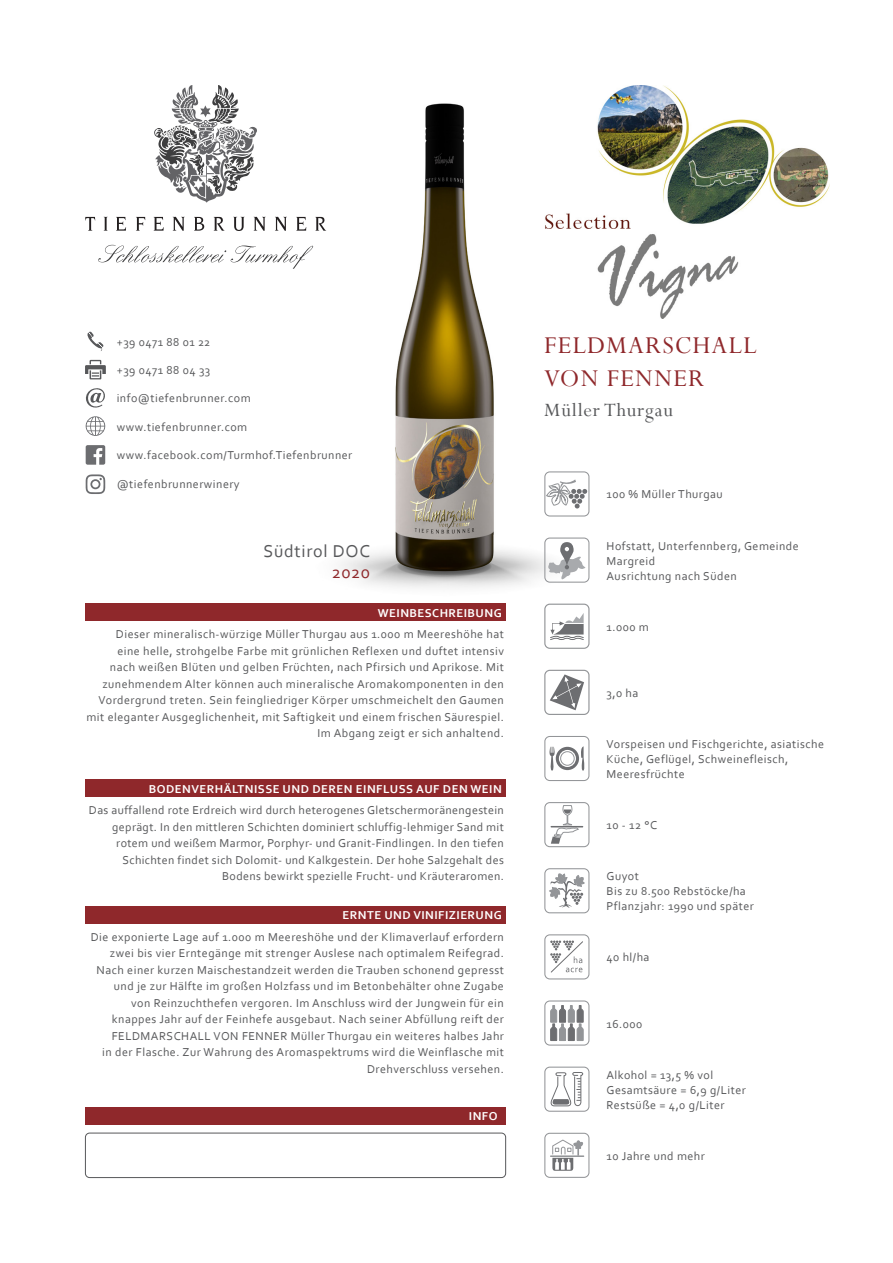
<style>
.page{position:relative;width:893px;height:1263px;background:#fff}
.page>*{position:absolute;margin:0;border:0;box-sizing:border-box;transform-origin:0 0}
.t1{font:27px/32.4px "Perpetua";letter-spacing:.04em;color:#8f282b}
.t2{font:21px "Perpetua";letter-spacing:.04em;color:#57585a}
.t3{font:18px "Corbel";letter-spacing:.04em;color:#57585a}
.t4{font:18px "Corbel";color:#8f282b}
.t5{font:12px/16.5px "Corbel";letter-spacing:.04em;color:#57585a;text-align:right}
.t6{font:700 12px "Corbel";letter-spacing:.04em;color:#fff}
</style>
<div class="page">
<img style="left:291px;top:103px;width:299px;height:503px">
<div style="left:85px;top:604px;width:421px;height:17px;background:#8f282b"></div>
<div style="left:85px;top:906px;width:421px;height:17px;background:#8f282b"></div>
<div style="left:85px;top:780px;width:421px;height:17px;background:#8f282b"></div>
<div style="left:85px;top:1133px;width:421px;height:45px;border:1px solid #57585a;border-radius:4px"></div>
<div style="left:85px;top:1107px;width:421px;height:17px;background:#8f282b"></div>
<img style="left:544px;top:85px;width:285px;height:234px">
<svg style="left:85px;top:217px;width:241px;height:14px"></svg>
<svg style="left:154px;top:85px;width:103px;height:118px"></svg>
<svg style="left:98px;top:245px;width:215px;height:24px"></svg>
<div style="left:544px;top:471px;width:45px;height:45px;border:1px solid #939598;border-radius:5px"></div>
<svg style="left:546px;top:479px;width:41px;height:29px"></svg>
<div style="left:544px;top:736px;width:45px;height:45px;border:1px solid #939598;border-radius:5px"></div>
<svg style="left:549px;top:746px;width:36px;height:25px"></svg>
<div style="left:560px;top:751px;width:14px;height:14px;border:1px solid #939598;border-radius:50%"></div>
<div style="left:544px;top:802px;width:45px;height:45px;border:1px solid #939598;border-radius:5px"></div>
<hr style="left:551px;top:826px;width:32px;height:1px;background:#6d6e71">
<svg style="left:551px;top:805px;width:28px;height:39px"></svg>
<div style="left:544px;top:537px;width:45px;height:46px;border:1px solid #939598;border-radius:5px"></div>
<svg style="left:548px;top:542px;width:38px;height:38px"></svg>
<div style="left:544px;top:868px;width:45px;height:45px;border:1px solid #939598;border-radius:5px"></div>
<svg style="left:549px;top:873px;width:36px;height:35px"></svg>
<div style="left:544px;top:934px;width:45px;height:45px;border:1px solid #939598;border-radius:5px"></div>
<svg style="left:550px;top:940px;width:33px;height:33px"></svg>
<div style="left:544px;top:1000px;width:45px;height:45px;border:1px solid #939598;border-radius:5px"></div>
<svg style="left:550px;top:1005px;width:34px;height:36px"></svg>
<div style="left:544px;top:1066px;width:45px;height:46px;border:1px solid #939598;border-radius:5px"></div>
<svg style="left:550px;top:1072px;width:34px;height:34px"></svg>
<div style="left:544px;top:1133px;width:45px;height:45px;border:1px solid #939598;border-radius:5px"></div>
<hr style="left:550px;top:1155px;width:34px;height:2px;background:#939598">
<svg style="left:552px;top:1139px;width:31px;height:32px"></svg>
<div style="left:544px;top:604px;width:45px;height:45px;border:1px solid #939598;border-radius:5px"></div>
<svg style="left:550px;top:613px;width:34px;height:27px"></svg>
<div style="left:544px;top:670px;width:45px;height:45px;border:1px solid #939598;border-radius:5px"></div>
<svg style="left:550px;top:674px;width:34px;height:36px"></svg>
<svg style="left:87px;top:331px;width:17px;height:20px"></svg>
<svg style="left:85px;top:360px;width:21px;height:19px"></svg>
<svg style="left:86px;top:388px;width:19px;height:20px"></svg>
<svg style="left:86px;top:416px;width:19px;height:20px"></svg>
<svg style="left:86px;top:445px;width:19px;height:20px"></svg>
<svg style="left:86px;top:474px;width:19px;height:20px"></svg>
<p class="t5" style="left:117px;top:333px;width:95px">+39 0471 88 01 22</p>
<p class="t5" style="left:117px;top:362px;width:95px">+39 0471 88 04 33</p>
<p class="t5" style="left:117px;top:390px;width:135px">info@tiefenbrunner.com</p>
<p class="t5" style="left:117px;top:418px;width:132px">www.tiefenbrunner.com</p>
<p class="t5" style="left:117px;top:446px;width:237px">www.facebook.com/Turmhof.Tiefenbrunner</p>
<p class="t5" style="left:117px;top:476px;width:124px">@tiefenbrunnerwinery</p>
<p class="t3" style="left:263px;top:540px;width:108px">Südtirol DOC</p>
<p class="t4" style="left:332px;top:561px;width:39px">2020</p>
<p class="t6" style="left:378px;top:605px;width:125px">WEINBESCHREIBUNG</p>
<p class="t5" style="left:86px;top:626px;width:419px">Dieser mineralisch-würzige Müller Thurgau aus 1.000 m Meereshöhe hat<br>eine helle, strohgelbe Farbe mit grünlichen Reflexen und duftet intensiv<br>nach weißen Blüten und gelben Früchten, nach Pfirsich und Aprikose. Mit zunehmendem Alter können auch mineralische Aromakomponenten in den Vordergrund treten. Sein feingliedriger Körper umschmeichelt den Gaumen mit eleganter Ausgeglichenheit, mit Saftigkeit und einem frischen Säurespiel.<br>Im Abgang zeigt er sich anhaltend.</p>
<p class="t6" style="left:149px;top:781px;width:354px">BODENVERHÄLTNISSE UND DEREN EINFLUSS AUF DEN WEIN</p>
<p class="t5" style="left:89px;top:802px;width:416px">Das auffallend rote Erdreich wird durch heterogenes Gletschermoränengestein geprägt. In den mittleren Schichten dominiert schluffig-lehmiger Sand mit rotem und weißem Marmor, Porphyr- und Granit-Findlingen. In den tiefen Schichten findet sich Dolomit- und Kalkgestein. Der hohe Salzgehalt des Bodens bewirkt spezielle Frucht- und Kräuteraromen.</p>
<p class="t6" style="left:343px;top:908px;width:161px">ERNTE UND VINIFIZIERUNG</p>
<p class="t5" style="left:91px;top:928px;width:415px">Die exponierte Lage auf 1.000 m Meereshöhe und der Klimaverlauf erfordern zwei bis vier Erntegänge mit strenger Auslese nach optimalem Reifegrad.<br>Nach einer kurzen Maischestandzeit werden die Trauben schonend gepresst und je zur Hälfte im großen Holzfass und im Betonbehälter ohne Zugabe<br>von Reinzuchthefen vergoren. Im Anschluss wird der Jungwein für ein knappes Jahr auf der Feinhefe ausgebaut. Nach seiner Abfüllung reift der FELDMARSCHALL VON FENNER Müller Thurgau ein weiteres halbes Jahr<br>in der Flasche. Zur Wahrung des Aromaspektrums wird die Weinflasche mit Drehverschluss versehen.</p>
<p class="t6" style="left:469px;top:1109px;width:30px">INFO</p>
<p class="t1" style="left:544px;top:329px;width:214px">FELDMARSCHALL<br>VON FENNER</p>
<p class="t2" style="left:544px;top:396px;width:130px">Müller Thurgau</p>
<p class="t5" style="left:607px;top:486px;width:118px">100 % Müller Thurgau</p>
<p class="t5" style="left:607px;top:538px;width:194px;line-height:15px;text-align:left">Hofstatt, Unterfennberg, Gemeinde<br>Margreid</p>
<p class="t5" style="left:607px;top:567px;width:132px">Ausrichtung nach Süden</p>
<p class="t5" style="left:607px;top:618px;width:44px">1.000 m</p>
<p class="t5" style="left:607px;top:684px;width:33px">3,0 ha</p>
<p class="t5" style="left:607px;top:736px;width:219px;line-height:15px;text-align:left">Vorspeisen und Fischgerichte, asiatische<br>Küche, Geflügel, Schweinefleisch,<br>Meeresfrüchte</p>
<p class="t5" style="left:607px;top:816px;width:52px">10 - 12 °C</p>
<p class="t5" style="left:607px;top:868px;width:34px">Guyot</p>
<p class="t5" style="left:607px;top:883px;width:141px">Bis zu 8.500 Rebstöcke/ha</p>
<p class="t5" style="left:607px;top:898px;width:149px">Pflanzjahr: 1990 und später</p>
<p class="t5" style="left:607px;top:949px;width:44px">40 hl/ha</p>
<p class="t5" style="left:607px;top:1015px;width:37px">16.000</p>
<p class="t5" style="left:607px;top:1066px;width:108px">Alkohol = 13,5 % vol</p>
<p class="t5" style="left:607px;top:1081px;width:141px">Gesamtsäure = 6,9 g/Liter</p>
<p class="t5" style="left:607px;top:1096px;width:120px">Restsüße = 4,0 g/Liter</p>
<p class="t5" style="left:607px;top:1147px;width:100px">10 Jahre und mehr</p>
</div>
